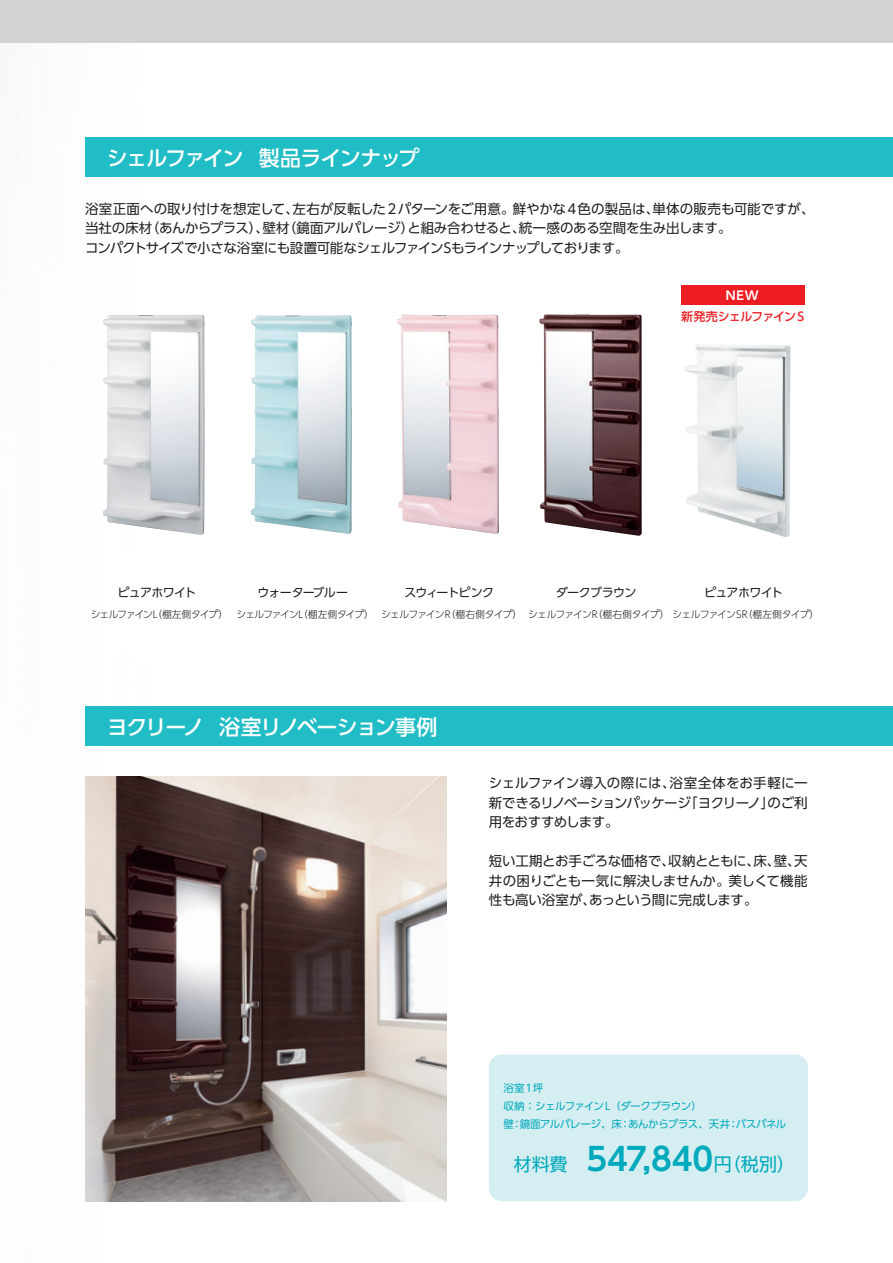
<style>
.page{position:relative;width:893px;height:1263px;background:#fff}
.page>*{position:absolute;margin:0;border:0;box-sizing:border-box;transform-origin:0 0}
.t1{font:500 21px "UD Shin Go Pro";letter-spacing:-.065em;color:#fff}
.t2{font:18px "UD Shin Go Pro";color:#00aabc}
.t3{font:13.5px/19.5px "UD Shin Go Pro";letter-spacing:-.03em;color:#231f20;text-align:justify}
.t4{font:12px "UD Shin Go Pro";letter-spacing:-.06em;color:#231f20}
.t5{font:500 12px "UD Shin Go Pro";letter-spacing:-.075em;color:#ee1d23}
.t6{font:12px "UD Shin Go Pro";letter-spacing:-.08em;color:#231f20}
.t7{font:700 12px "UD Shin Go Pro De";color:#fff}
.t8{font:10.5px/18px "UD Shin Go Pro";letter-spacing:-.035em;color:#00aabc}
.t9{font:300 9.75px "UD Shin Go Pro";letter-spacing:-.07em;color:#231f20}
.t10{font:300 9.75px "UD Shin Go Pro";letter-spacing:-.09em;color:#231f20}
.s1{font-family:"UD Shin Go Pro De";font-weight:700;font-size:31.5px}
</style>
<div class="page">
<div style="left:0;top:0;width:893px;height:43px;background:#d1d2d4"></div>
<div style="left:85px;top:706px;width:808px;height:40px;background:#21bdc6"></div>
<img style="left:85px;top:776px;width:361px;height:425px">
<div style="left:489px;top:1054px;width:319px;height:147px;background:#d5eef1;border-radius:13px"></div>
<div style="left:85px;top:137px;width:808px;height:40px;background:#21bdc6"></div>
<img style="left:103px;top:315px;width:102px;height:220px">
<img style="left:251px;top:315px;width:101px;height:219px">
<img style="left:397px;top:315px;width:102px;height:219px">
<img style="left:539px;top:314px;width:103px;height:222px">
<img style="left:685px;top:345px;width:106px;height:192px">
<div style="left:681px;top:285px;width:123px;height:20px;background:#ee1d23"></div>
<h1 class="t1" style="left:107px;top:141px;width:314px">シェルファイン 製品ラインナップ</h1>
<p class="t3" style="left:85px;top:199px;width:731px;text-align:left">浴室正面への取り付けを想定して、左右が反転した２パターンをご用意。鮮やかな４色の製品は、単体の販売も可能ですが、当社の床材（あんからプラス）、壁材（鏡面アルパレージ）と組み合わせると、統一感のある空間を生み出します。<br>コンパクトサイズで小さな浴室にも設置可能なシェルファインSもラインナップしております。</p>
<p class="t7" style="left:726px;top:286px;width:34px">NEW</p>
<p class="t5" style="left:681px;top:307px;width:125px">新発売シェルファイン S</p>
<p class="t4" style="left:118px;top:583px;width:80px">ピュアホワイト</p>
<p class="t10" style="left:91px;top:607px;width:139px">シェルファインL（棚左側タイプ）</p>
<p class="t4" style="left:258px;top:583px;width:92px">ウォーターブルー</p>
<p class="t10" style="left:237px;top:607px;width:139px">シェルファインL（棚左側タイプ）</p>
<p class="t6" style="left:404px;top:583px;width:91px">スウィートピンク</p>
<p class="t9" style="left:381px;top:607px;width:143px">シェルファインR（棚右側タイプ）</p>
<p class="t4" style="left:556px;top:583px;width:82px">ダークブラウン</p>
<p class="t9" style="left:528px;top:607px;width:293px">シェルファインR（棚右側タイプ）シェルファインSR（棚左側タイプ）</p>
<p class="t4" style="left:704px;top:583px;width:80px">ピュアホワイト</p>
<h1 class="t1" style="left:107px;top:710px;width:332px">ヨクリーノ 浴室リノベーション事例</h1>
<p class="t3" style="left:489px;top:773px;width:320px">シェルファイン導入の際には、浴室全体をお手軽に一新できるリノベーションパッケージ「ヨクリーノ」のご利用をおすすめします。</p>
<p class="t3" style="left:489px;top:851px;width:320px">短い工期とお手ごろな価格で、収納とともに、床、壁、天井の困りごとも一気に解決しませんか。美しくて機能性も高い浴室が、あっという間に完成します。</p>
<p class="t8" style="left:503px;top:1079px;width:284px">浴室1坪<br>収納：シェルファインL（ダークブラウン）<br>壁：鏡面アルパレージ、床：あんからプラス、天井：バスパネル</p>
<h2 class="t2" style="left:514px;top:1150px;width:283px">材料費 <span class="s1">547,840</span>円（税別）</h2>
</div>
